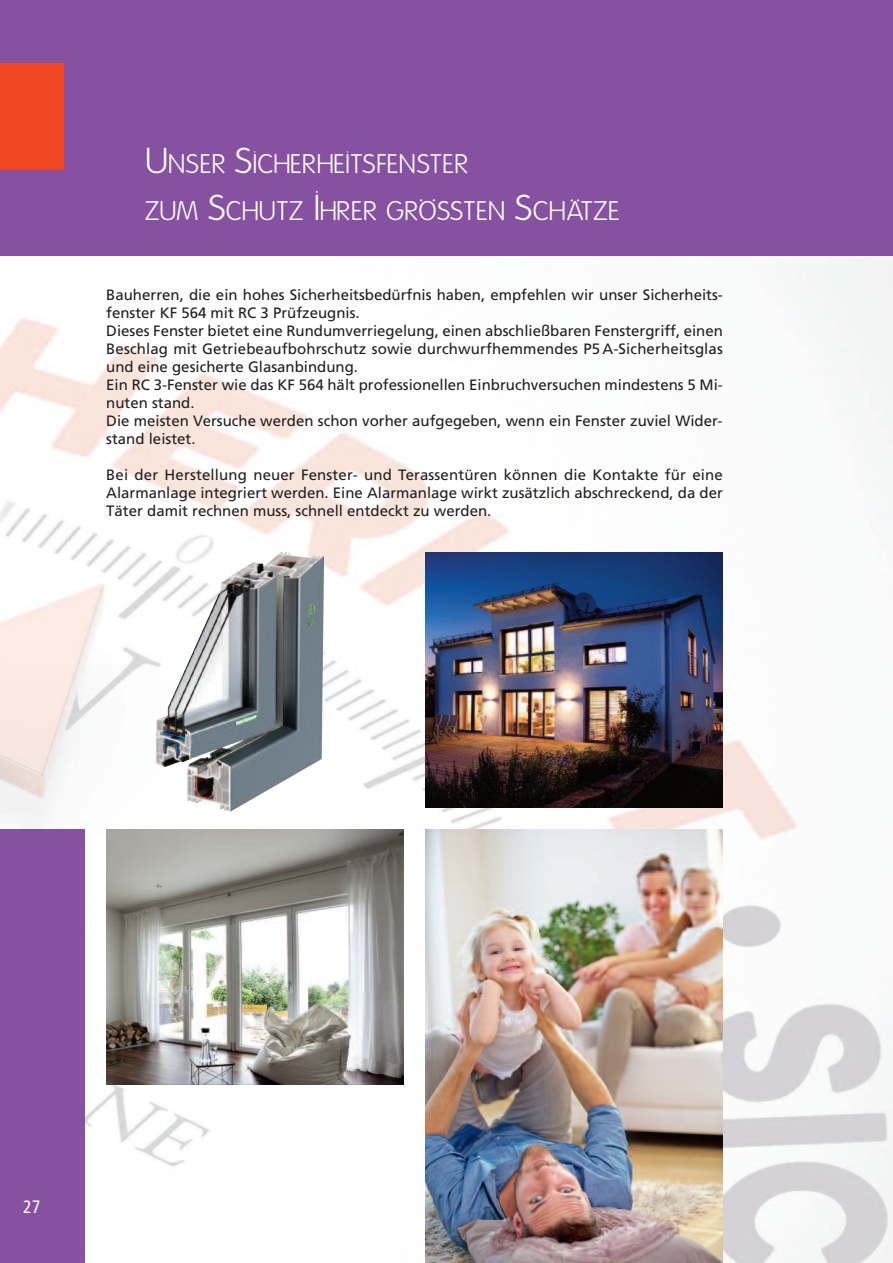
<style>
.page{position:relative;width:893px;height:1263px;background:#fff}
.page>*{position:absolute;margin:0;border:0;box-sizing:border-box;transform-origin:0 0}
.t1{font:300 27px/46.5px "Folks";color:#fff}
.t2{font:condensed 18px "Frutiger";color:#fff}
.t3{font:15px/18px "Frutiger";color:#231f20}
.s1{font-size:36px}
</style>
<div class="page">
<img style="left:0;top:255px;width:893px;height:1008px">
<div style="left:0;top:829px;width:85px;height:434px;background:#8551a0"></div>
<div style="left:0;top:0;width:893px;height:255px;background:#8551a0"></div>
<div style="left:0;top:64px;width:64px;height:106px;background:#f04822"></div>
<img style="left:425px;top:829px;width:298px;height:434px">
<img style="left:156px;top:552px;width:168px;height:259px">
<img style="left:106px;top:829px;width:298px;height:255px">
<img style="left:425px;top:553px;width:298px;height:255px">
<h1 class="t1" style="left:145px;top:141px;width:476px"><span class="s1">U</span>NSER <span class="s1">S</span>ICHERHEITSFENSTER<br>ZUM <span class="s1">S</span>CHUTZ <span class="s1">I</span>HRER GRÖSSTEN <span class="s1">S</span>CHÄTZE</h1>
<p class="t3" style="left:106px;top:287px;width:618px">Bauherren, die ein hohes Sicherheitsbedürfnis haben, empfehlen wir unser Sicherheits&shy;fenster KF 564 mit RC 3 Prüfzeugnis.<br>Dieses Fenster bietet eine Rundumverriegelung, einen abschließbaren Fenstergriff, einen Beschlag mit Getriebeaufbohrschutz sowie durchwurfhemmendes P5 A-Sicherheitsglas und eine gesicherte Glasanbindung.<br>Ein RC 3-Fenster wie das KF 564 hält professionellen Einbruchversuchen mindestens 5 Mi&shy;nuten stand.<br>Die meisten Versuche werden schon vorher aufgegeben, wenn ein Fenster zuviel Wider&shy;stand leistet.</p>
<p class="t3" style="left:106px;top:467px;width:618px;text-align:justify">Bei der Herstellung neuer Fenster- und Terassentüren können die Kontakte für eine Alarmanlage integriert werden. Eine Alarmanlage wirkt zusätzlich abschreckend, da der Täter damit rechnen muss, schnell entdeckt zu werden.</p>
<p class="t2" style="left:23px;top:1199px;width:19px">27</p>
</div>
